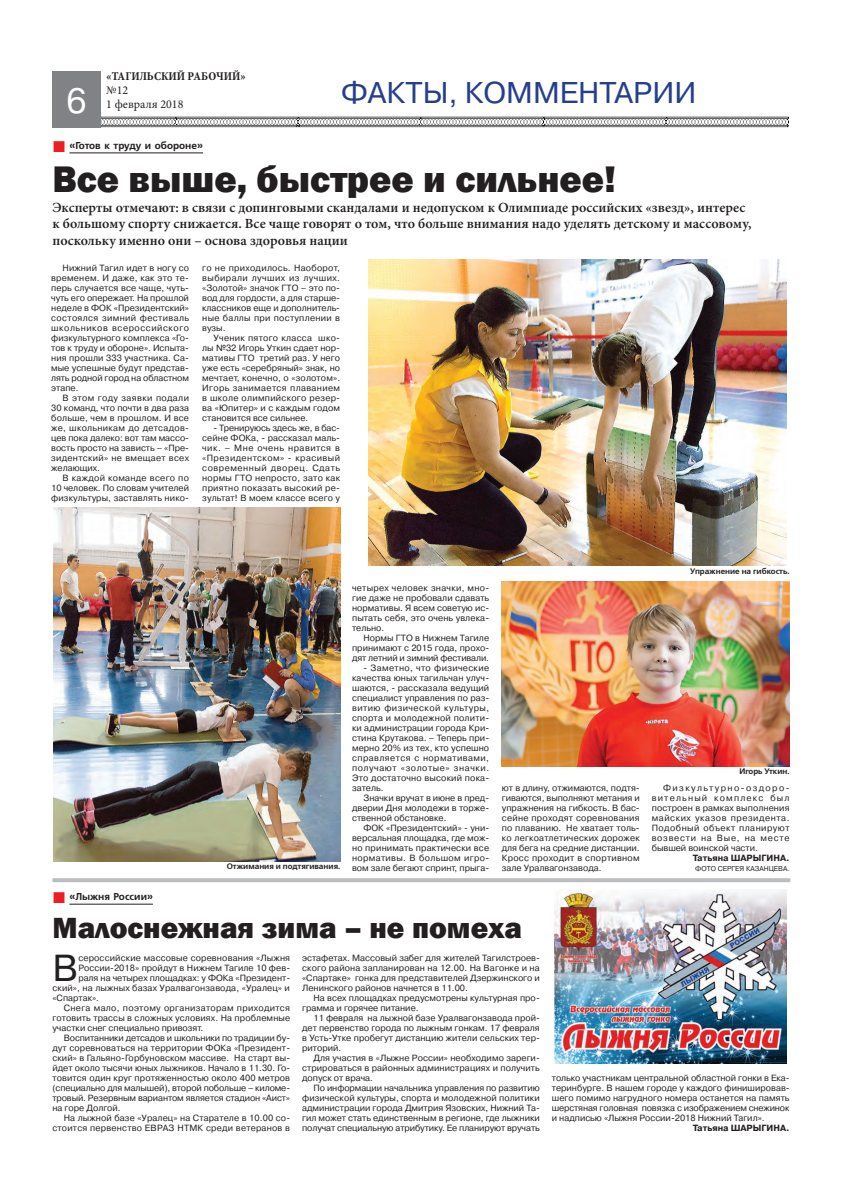
<style>
.page{position:relative;width:842px;height:1191px;background:#fff}
.page>*{position:absolute;margin:0;border:0;box-sizing:border-box;transform-origin:0 0}
.ЗАГОЛОВОК_30{font:800 38px "Franklin Gothic";color:#231f20}
.ОСНОВНОЙ{font:37.6px "Pragmatica C";color:#231f20}
.t1{font:35px "Pragmatica C";color:#fff}
.ЗАГОЛОВОК_30-2{font:800 30px "Franklin Gothic";color:#231f20}
.ТЕМА_ПОЛОСЫ{font:30px "Pragmatica C";color:#253f8e}
.ПОДЗАГОЛОВОК{font:600 14px/16.8px "Minion Pro";color:#231f20}
.КОЛОНТИТУЛ{font:700 condensed 12px "Minion Pro";color:#231f20}
.КОЛОНТИТУЛ_-_НОМЕР_И{font:12px "Minion Pro";color:#231f20}
.t2{font:700 10px "Free Set C";color:#231f20}
.ОСНОВНОЙ-2{font:9px/10px "Pragmatica C";letter-spacing:.005em;color:#231f20;text-align:justify}
.ОСНОВНОЙ-3{font:9px/10px "Pragmatica C";letter-spacing:.06em;color:#231f20}
.АТОПОДПИСЬ{font:700 9px "Pragmatica C";color:#231f20}
.ФОТОПОДПИСЬ{font:700 8px "Free Set C";color:#231f20}
.КАЗАНЦЕВ-АНТОНОВ{font:7px "Pragmatica C";color:#231f20}
</style>
<div class="page">
<svg style="left:101px;top:117px;width:688px;height:10px"></svg>
<div style="left:52px;top:71px;width:49px;height:56px;background:#808285"></div>
<img style="left:502px;top:581px;width:287px;height:185px">
<img style="left:369px;top:260px;width:417px;height:305px">
<img style="left:54px;top:507px;width:286px;height:354px">
<img style="left:555px;top:889px;width:231px;height:174px">
<hr style="left:69px;top:904px;width:84px;height:1px;background:#231f20">
<hr style="left:69px;top:153px;width:134px;height:1px;background:#231f20">
<hr style="left:52px;top:878px;width:738px;height:4px;background:#bcbdc0">
<p class="t1" style="left:67px;top:81px;width:22px">6</p>
<p class="КОЛОНТИТУЛ" style="left:106px;top:67px;width:141px">«ТАГИЛЬСКИЙ РАБОЧИЙ»</p>
<p class="КОЛОНТИТУЛ_-_НОМЕР_И" style="left:106px;top:82px;width:23px">№12</p>
<p class="КОЛОНТИТУЛ_-_НОМЕР_И" style="left:106px;top:97px;width:79px">1 февраля 2018</p>
<p class="ТЕМА_ПОЛОСЫ" style="left:341px;top:75px;width:357px">ФАКТЫ, КОММЕНТАРИИ</p>
<p class="t2" style="left:69px;top:139px;width:135px">«Готов к труду и обороне»</p>
<p class="ЗАГОЛОВОК_30" style="left:52px;top:155px;width:565px">Все выше, быстрее и сильнее!</p>
<p class="ПОДЗАГОЛОВОК" style="left:52px;top:199px;width:701px">Эксперты отмечают: в связи с допинговыми скандалами и недопуском к Олимпиаде российских «звезд», интерес к большому спорту снижается. Все чаще говорят о том, что больше внимания надо уделять детскому и массовому, поскольку именно они – основа здоровья нации</p>
<p class="ОСНОВНОЙ-2" style="left:51px;top:263px;width:139px;text-indent:11px">Нижний Тагил идет в ногу со временем. И даже, как это те&shy;перь случается все чаще, чуть&shy;чуть его опережает. На прошлой неделе в ФОК «Президентский» состоялся зимний фестиваль школьников всероссийского физкультурного комплекса «Го&shy;тов к труду и обороне». Испыта&shy;ния прошли 333 участника. Са&shy;мые успешные будут представ&shy;лять родной город на областном этапе.</p>
<p class="ОСНОВНОЙ-2" style="left:51px;top:393px;width:139px;text-indent:11px">В этом году заявки подали 30 команд, что почти в два раза больше, чем в прошлом. И все же, школьникам до детсадов&shy;цев пока далеко: вот там массо&shy;вость просто на зависть – «Пре&shy;зидентский» не вмещает всех желающих.</p>
<p class="ОСНОВНОЙ-2" style="left:51px;top:473px;width:139px;text-indent:11px">В каждой команде всего по 10 человек. По словам учителей физкультуры, заставлять нико-</p>
<p class="ОСНОВНОЙ-2" style="left:202px;top:263px;width:139px">го не приходилось. Наоборот, выбирали лучших из лучших. «Золотой» значок ГТО – это по&shy;вод для гордости, а для старше&shy;классников еще и дополнитель&shy;ные баллы при поступлении в вузы.</p>
<p class="ОСНОВНОЙ-2" style="left:202px;top:333px;width:139px;text-indent:11px">Ученик пятого класса шко&shy;лы №32 Игорь Уткин сдает нор&shy;мативы ГТО третий раз. У него уже есть «серебряный» знак, но мечтает, конечно, о «золотом».<br>Игорь занимается плаванием в школе олимпийского резер&shy;ва «Юпитер» и с каждым годом становится все сильнее.</p>
<p class="ОСНОВНОЙ-2" style="left:202px;top:423px;width:139px;text-indent:11px">- Тренируюсь здесь же, в бас&shy;сейне ФОКа, - рассказал маль&shy;чик. – Мне очень нравится в «Президентском» - красивый современный дворец. Сдать нормы ГТО непросто, зато как приятно показать высокий ре&shy;зультат! В моем классе всего у</p>
<p class="ФОТОПОДПИСЬ" style="left:227px;top:861px;width:115px">Отжимания и подтягивания.</p>
<p class="ОСНОВНОЙ-2" style="left:352px;top:583px;width:139px">четырех человек значки, мно&shy;гие даже не пробовали сдавать нормативы. Я всем советую ис&shy;пытать себя, это очень увлека&shy;тельно.</p>
<p class="ОСНОВНОЙ-2" style="left:352px;top:633px;width:139px;text-indent:11px">Нормы ГТО в Нижнем Тагиле принимают с 2015 года, прохо&shy;дят летний и зимний фестивали.</p>
<p class="ОСНОВНОЙ-2" style="left:352px;top:663px;width:139px;text-indent:11px">- Заметно, что физические качества юных тагильчан улуч&shy;шаются, - рассказала ведущий специалист управления по раз&shy;витию физической культуры, спорта и молодежной полити&shy;ки администрации города Кри&shy;стина Крутакова. – Теперь при&shy;мерно 20% из тех, кто успешно справляется с нормативами, получают «золотые» значки.<br>Это достаточно высокий пока&shy;затель.</p>
<p class="ОСНОВНОЙ-2" style="left:352px;top:793px;width:139px;text-indent:11px">Значки вручат в июне в пред&shy;дверии Дня молодежи в торже&shy;ственной обстановке.</p>
<p class="ОСНОВНОЙ-2" style="left:352px;top:823px;width:139px;text-indent:11px">ФОК «Президентский» - уни&shy;версальная площадка, где мож&shy;но принимать практически все нормативы. В большом игро&shy;вом зале бегают спринт, прыга-</p>
<p class="ФОТОПОДПИСЬ" style="left:690px;top:566px;width:101px">Упражнение на гибкость.</p>
<p class="ФОТОПОДПИСЬ" style="left:739px;top:766px;width:52px">Игорь Уткин.</p>
<p class="ОСНОВНОЙ-2" style="left:502px;top:783px;width:139px">ют в длину, отжимаются, подтя&shy;гиваются, выполняют метания и упражнения на гибкость. В бас&shy;сейне проходят соревнования по плаванию. Не хватает толь&shy;ко легкоатлетических дорожек для бега на средние дистанции.<br>Кросс проходит в спортивном зале Уралвагонзавода.</p>
<p class="ОСНОВНОЙ-3" style="left:652px;top:783px;width:139px;text-indent:11px">Физкультурно-оздоро&shy;вительный комплекс был построен в рамках выполнения майских указов президента.<br>Подобный объект планируют возвести на Вые, на месте бывшей воинской части.</p>
<p class="АТОПОДПИСЬ" style="left:693px;top:853px;width:98px">Татьяна ШАРЫГИНА.</p>
<p class="КАЗАНЦЕВ-АНТОНОВ" style="left:695px;top:865px;width:96px">ФОТО СЕРГЕЯ КАЗАНЦЕВА.</p>
<p class="t2" style="left:69px;top:890px;width:85px">«Лыжня России»</p>
<p class="ЗАГОЛОВОК_30-2" style="left:52px;top:908px;width:471px">Малоснежная зима – не помеха</p>
<p class="ОСНОВНОЙ" style="left:52px;top:947px;width:27px">В</p>
<p class="ОСНОВНОЙ-2" style="left:78px;top:953px;width:213px">сероссийские массовые соревнования «Лыжня</p>
<p class="ОСНОВНОЙ-2" style="left:78px;top:963px;width:213px">России-2018» пройдут в Нижнем Тагиле 10 фев-</p>
<p class="ОСНОВНОЙ-2" style="left:78px;top:973px;width:213px">раля на четырех площадках: у ФОКа «Президент-</p>
<p class="ОСНОВНОЙ-2" style="left:52px;top:983px;width:239px">ский», на лыжных базах Уралвагонзавода, «Уралец» и</p>
<p class="ОСНОВНОЙ-2" style="left:52px;top:993px;width:48px">«Спартак».</p>
<p class="ОСНОВНОЙ-2" style="left:52px;top:1003px;width:239px;text-indent:11px">Снега мало, поэтому организаторам приходится готовить трассы в сложных условиях. На проблемные участки снег специально привозят.</p>
<p class="ОСНОВНОЙ-2" style="left:52px;top:1033px;width:239px;text-indent:11px">Воспитанники детсадов и школьники по традиции бу&shy;дут соревноваться на территории ФОКа «Президент&shy;ский» в Гальяно-Горбуновском массиве. На старт вы&shy;йдет около тысячи юных лыжников. Начало в 11.30. Го&shy;товится один круг протяженностью около 400 метров (специально для малышей), второй побольше – киломе&shy;тровый. Резервным вариантом является стадион «Аист» на горе Долгой.</p>
<p class="ОСНОВНОЙ-2" style="left:52px;top:1113px;width:239px;text-align:right">На лыжной базе «Уралец» на Старателе в 10.00 со&shy;стоится первенство ЕВРАЗ НТМК среди ветеранов в</p>
<p class="ОСНОВНОЙ-2" style="left:302px;top:953px;width:239px">эстафетах. Массовый забег для жителей Тагилстроев&shy;ского района запланирован на 12.00. На Вагонке и на «Спартаке» гонка для представителей Дзержинского и Ленинского районов начнется в 11.00.</p>
<p class="ОСНОВНОЙ-2" style="left:302px;top:993px;width:239px;text-indent:11px">На всех площадках предусмотрены культурная про&shy;грамма и горячее питание.</p>
<p class="ОСНОВНОЙ-2" style="left:302px;top:1013px;width:239px;text-indent:11px">11 февраля на лыжной базе Уралвагонзавода прой&shy;дет первенство города по лыжным гонкам. 17 февраля в Усть-Утке пробегут дистанцию жители сельских тер&shy;риторий.</p>
<p class="ОСНОВНОЙ-2" style="left:302px;top:1053px;width:239px;text-indent:11px">Для участия в «Лыжне России» необходимо зареги&shy;стрироваться в районных администрациях и получить допуск от врача.</p>
<p class="ОСНОВНОЙ-2" style="left:302px;top:1083px;width:239px;text-indent:11px">По информации начальника управления по развитию физической культуры, спорта и молодежной политики администрации города Дмитрия Язовских, Нижний Та&shy;гил может стать единственным в регионе, где лыжники получат специальную атрибутику. Ее планируют вручать</p>
<p class="ОСНОВНОЙ-2" style="left:552px;top:1073px;width:239px">только участникам центральной областной гонки в Ека&shy;теринбурге. В нашем городе у каждого финишировав&shy;шего помимо нагрудного номера останется на память шерстяная головная повязка с изображением снежинок и надписью «Лыжня России-2018 Нижний Тагил».</p>
<p class="АТОПОДПИСЬ" style="left:693px;top:1123px;width:98px">Татьяна ШАРЫГИНА.</p>
</div>
